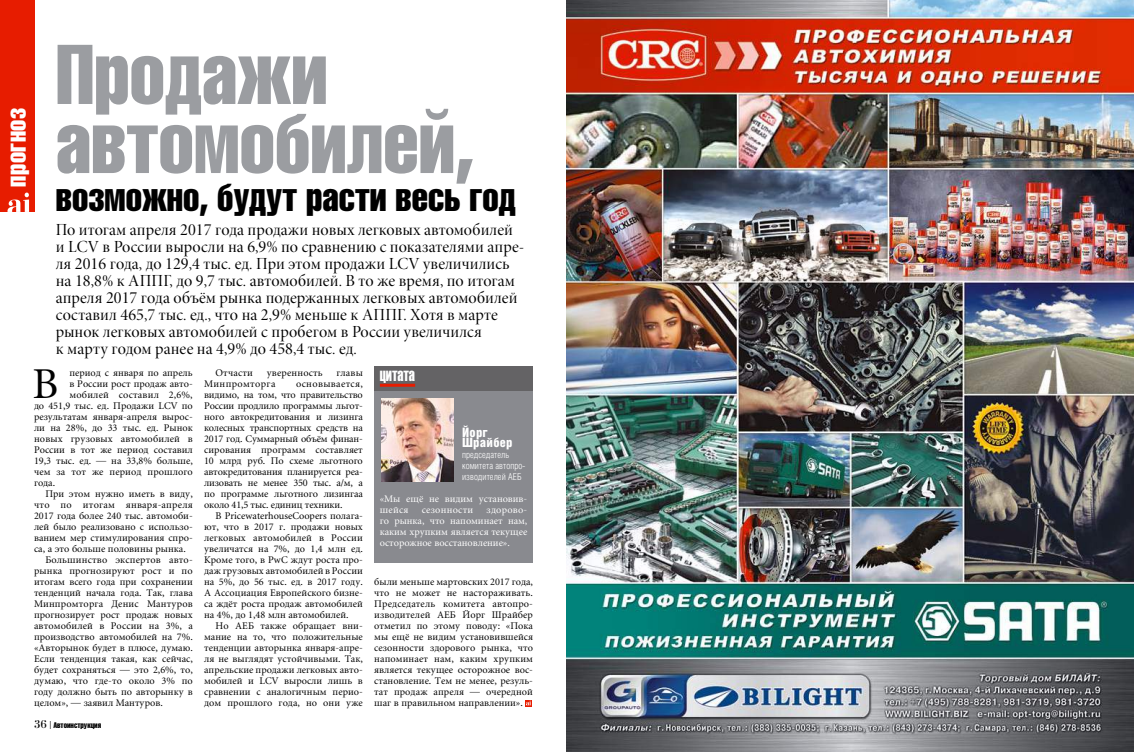
<style>
.page{position:relative;width:1134px;height:752px;background:#fff}
.page>*{position:absolute;margin:0;border:0;box-sizing:border-box;transform-origin:0 0}
.t1{font:83px/69px "Helios Compressed C";color:#9b9da1}
.t2{font:43.2px "Miniature";color:#000}
.t3{font:38.3px "Helios Compressed C";color:#000}
.t4{font:26.2px "Helios Compressed C";letter-spacing:.02em;color:#fff}
.t5{font:18px "Helios Extra Compressed C";letter-spacing:-.005em;color:#fff}
.t6{font:17px/17px "Minion Pro Disp";letter-spacing:.005em;color:#000}
.t7{font:900 13px/10px "Helios Cond";letter-spacing:.02em;color:#fff}
.t8{font:10px/11px "Miniature";color:#000;text-align:justify}
.t9{font:10px/11px "Miniature";letter-spacing:-.005em;color:#fff}
.t10{font:10px "Miniature";letter-spacing:.025em;color:#000}
.t11{font:10px "Miniature";letter-spacing:.02em;color:#000}
.t12{font:10px "Miniature";letter-spacing:.035em;color:#000}
.t13{font:10px "Miniature";letter-spacing:.025em;color:#fff}
.t14{font:9.5px/11px "Helios Cond Light C";letter-spacing:.01em;color:#fff}
.t15{font:8px "Helios Compressed C";color:#000}
.s1{font-family:"Bodoni C";font-size:12px}
.s2{font-family:"Minion Pro"}
</style>
<div class="page">
<div style="left:0;top:0;width:34px;height:212px;background:#e71c00"></div>
<svg style="left:7px;top:192px;width:22px;height:20px"></svg>
<svg style="left:525px;top:700px;width:6px;height:5px"></svg>
<div style="left:374px;top:366px;width:159px;height:28px;background:#646365"></div>
<div style="left:374px;top:391px;width:159px;height:171px;background:#898a8f"></div>
<img style="left:381px;top:398px;width:73px;height:83px">
<hr style="left:380px;top:383px;width:35px;height:3px;background:#e71c00">
<img style="left:567px;top:0;width:567px;height:751px">
<h3 class="t4" style="left:1px;top:186px;width:80px;rotate:-90deg">прогноз</h3>
<h1 class="t1" style="left:56px;top:38px;width:420px">Продажи автомобилей,</h1>
<h3 class="t3" style="left:56px;top:175px;width:461px">возможно, будут расти весь год</h3>
<p class="t6" style="left:56px;top:222px;width:470px">По итогам апреля 2017 года продажи новых легковых автомобилей и LCV в России выросли на 6,9% по сравнению с показателями апре&shy;ля 2016 года, до 129,4 тыс. ед. При этом продажи LCV увеличились на 18,8% к АППГ, до 9,7 тыс. автомобилей. В то же время, по итогам апреля 2017 года объём рынка подержанных легковых автомобилей составил 465,7 тыс. ед., что на 2,9% меньше к АППГ. Хотя в марте рынок легковых автомобилей с пробегом в России увеличился<br>к марту годом ранее на 4,9% до 458,4 тыс. ед.</p>
<h2 class="t2" style="left:32px;top:362px;width:27px">В</h2>
<p class="t8" style="left:69px;top:367px;width:125px">период с января по апрель</p>
<p class="t8" style="left:69px;top:378px;width:125px">в России рост продаж авто-</p>
<p class="t11" style="left:69px;top:389px;width:125px">мобилей составил 2,6%,</p>
<p class="t8" style="left:34px;top:400px;width:160px">до 451,9 тыс. ед. Продажи LCV по</p>
<p class="t8" style="left:34px;top:411px;width:160px">результатам января-апреля вырос-</p>
<p class="t8" style="left:34px;top:422px;width:160px">ли на 28%, до 33 тыс. ед. Рынок</p>
<p class="t8" style="left:34px;top:433px;width:160px">новых грузовых автомобилей в</p>
<p class="t8" style="left:34px;top:444px;width:160px">России в тот же период составил</p>
<p class="t8" style="left:34px;top:455px;width:160px">19,3 тыс. ед. — на 33,8% больше,</p>
<p class="t8" style="left:34px;top:466px;width:160px">чем за тот же период прошлого</p>
<p class="t8" style="left:34px;top:477px;width:23px">года.</p>
<p class="t8" style="left:45px;top:488px;width:149px">При этом нужно иметь в виду,</p>
<p class="t10" style="left:34px;top:499px;width:160px">что по итогам января-апреля</p>
<p class="t8" style="left:34px;top:510px;width:160px">2017 года более 240 тыс. автомоби-</p>
<p class="t8" style="left:34px;top:521px;width:160px">лей было реализовано с использо-</p>
<p class="t8" style="left:34px;top:532px;width:160px">ванием мер стимулирования спро-</p>
<p class="t8" style="left:34px;top:543px;width:153px">са, а это больше половины рынка.</p>
<p class="t8" style="left:45px;top:554px;width:149px">Большинство экспертов авто-</p>
<p class="t8" style="left:34px;top:565px;width:160px">рынка прогнозируют рост и по</p>
<p class="t8" style="left:34px;top:576px;width:160px">итогам всего года при сохранении</p>
<p class="t8" style="left:34px;top:587px;width:160px">тенденций начала года. Так, глава</p>
<p class="t8" style="left:34px;top:598px;width:160px">Минпромторга Денис Мантуров</p>
<p class="t8" style="left:34px;top:609px;width:160px">прогнозирует рост продаж новых</p>
<p class="t8" style="left:34px;top:620px;width:160px">автомобилей в России на 3%, а</p>
<p class="t8" style="left:34px;top:631px;width:160px">производство автомобилей на 7%.</p>
<p class="t8" style="left:34px;top:642px;width:160px">«Авторынок будет в плюсе, думаю.</p>
<p class="t8" style="left:34px;top:653px;width:160px">Если тенденция такая, как сейчас,</p>
<p class="t8" style="left:34px;top:664px;width:160px">будет сохраняться — это 2,6%, то,</p>
<p class="t8" style="left:34px;top:675px;width:160px">думаю, что где-то около 3% по</p>
<p class="t8" style="left:34px;top:686px;width:160px">году должно быть по авторынку в</p>
<p class="t8" style="left:34px;top:697px;width:130px">целом», — заявил Мантуров.</p>
<p class="t15" style="left:34px;top:720px;width:69px"><span class="s1">36</span> <span class="s2">|</span> Автоинструкция</p>
<p class="t8" style="left:215px;top:367px;width:39px">Отчасти</p>
<p class="t8" style="left:267px;top:367px;width:58px">уверенность</p>
<p class="t8" style="left:336px;top:367px;width:28px">главы</p>
<p class="t12" style="left:204px;top:378px;width:73px">Минпромторга</p>
<p class="t8" style="left:204px;top:378px;width:160px;text-indent:92px">основывается, видимо, на том, что правительство России продлило программы льгот&shy;ного автокредитования и лизинга колесных транспортных средств на 2017 год. Суммарный объём финан&shy;сирования программ составляет 10 млрд руб. По схеме льготного автокредитования планируется реа&shy;лизовать не менее 350 тыс. а/м, а по программе льготного лизингаа около 41,5 тыс. единиц техники.</p>
<p class="t8" style="left:204px;top:510px;width:160px;text-indent:11px">В PricewaterhouseCoopers полага&shy;ют, что в 2017 г. продажи новых легковых автомобилей в России увеличатся на 7%, до 1,4 млн ед.<br>Кроме того, в PwC ждут роста про&shy;даж грузовых автомобилей в России на 5%, до 56 тыс. ед. в 2017 году.<br>А Ассоциация Европейского бизне&shy;са ждёт роста продаж автомобилей на 4%, до 1,48 млн автомобилей.</p>
<p class="t8" style="left:204px;top:620px;width:160px;text-indent:11px">Но АЕБ также обращает вни&shy;мание на то, что положительные тенденции авторынка января-апре&shy;ля не выглядят устойчивыми. Так, апрельские продажи легковых авто&shy;мобилей и LCV выросли лишь в сравнении с аналогичным перио&shy;дом прошлого года, но они уже</p>
<h3 class="t5" style="left:380px;top:364px;width:37px">цитата</h3>
<h3 class="t7" style="left:462px;top:427px;width:52px">Йорг<br>Шрайбер</h3>
<p class="t14" style="left:462px;top:449px;width:65px">председатель комитета автопро&shy;изводителей АЕБ</p>
<p class="t9" style="left:380px;top:494px;width:149px">«Мы ещё не видим установив&shy;шейся</p>
<p class="t9" style="left:380px;top:505px;width:149px;text-align:justify;text-indent:107px">здорово&shy;го рынка, что напоминает нам, каким хрупким является текущее осторожное восстановление».</p>
<p class="t13" style="left:422px;top:505px;width:53px">сезонности</p>
<p class="t8" style="left:374px;top:576px;width:160px">были меньше мартовских 2017 года, что не может не настораживать.<br>Председатель комитета автопро&shy;изводителей АЕБ Йорг Шрайбер отметил по этому поводу: «Пока мы ещё не видим установившейся сезонности здорового рынка, что напоминает нам, каким хрупким является текущее осторожное вос&shy;становление. Тем не менее, резуль&shy;тат продаж апреля — очередной шаг в правильном направлении».</p>
</div>
